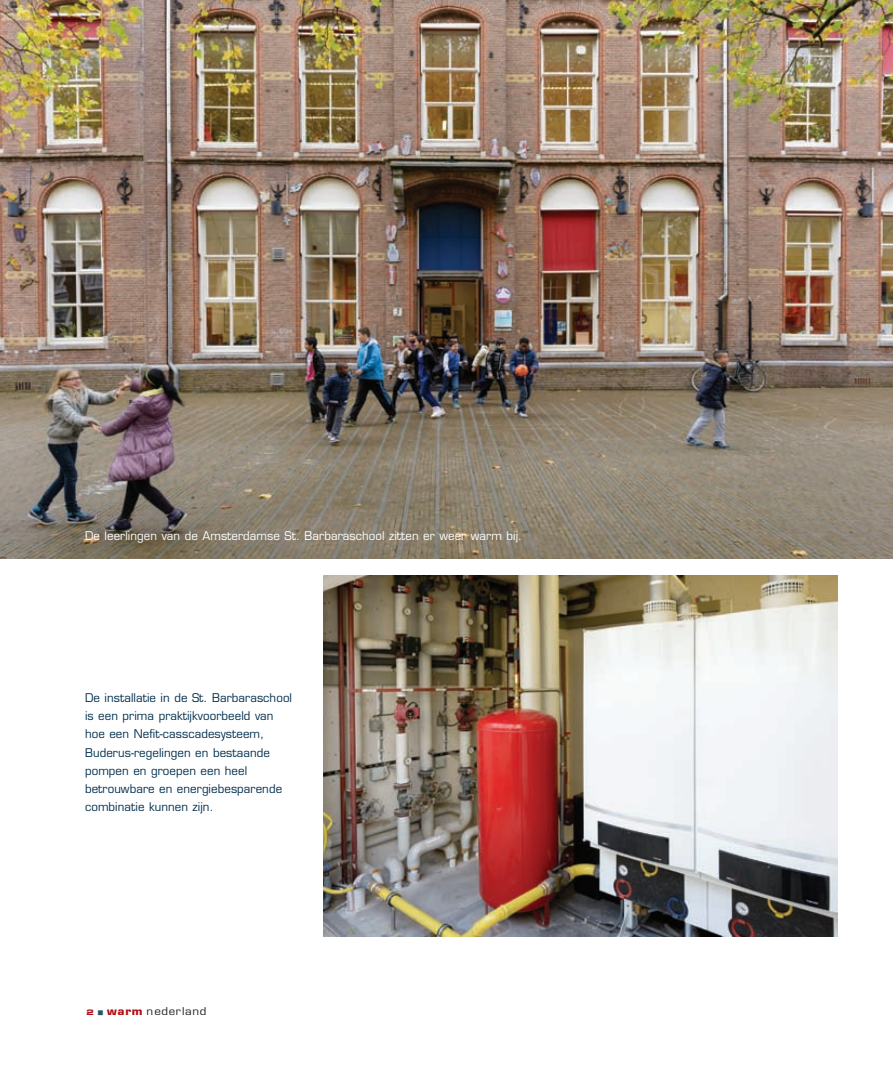
<style>
.page{position:relative;width:893px;height:1085px;background:#fff}
.page>*{position:absolute;margin:0;border:0;box-sizing:border-box;transform-origin:0 0}
.t1{font:11.7px/18px "Eurostile LT Std";letter-spacing:.01em;color:#03304e}
.t2{font:11.7px "Eurostile LT Std";letter-spacing:.01em;color:#fff}
.t3{font:10.5px "Eurostile LT Std";letter-spacing:.055em;color:#231f20;scale:1.1 1}
.s1{font-family:"Eurostile LT Std Bold Ex 2";font-size:7.5px;color:#b00d15}
.s2{font-family:"European Pi One";font-size:4.8px;color:#245964}
.s3{font-weight:700;color:#b00d15}
</style>
<div class="page">
<img style="left:323px;top:575px;width:515px;height:360px">
<img style="left:0;top:0;width:893px;height:558px">
<p class="t2" style="left:85px;top:529px;width:439px">De leerlingen van de Amsterdamse St. Barbaraschool zitten er weer warm bij.</p>
<p class="t1" style="left:85px;top:689px;width:209px">De installatie in de St. Barbaraschool is een prima praktijkvoorbeeld van hoe een Nefit-casscadesysteem,<br>Buderus-regelingen en bestaande pompen en groepen een heel betrouwbare en energiebesparende combinatie kunnen zijn.</p>
<p class="t3" style="left:87px;top:1004px;width:110px"><span class="s1">2</span> <span class="s2">W</span> <span class="s3">warm</span> nederland</p>
</div>
